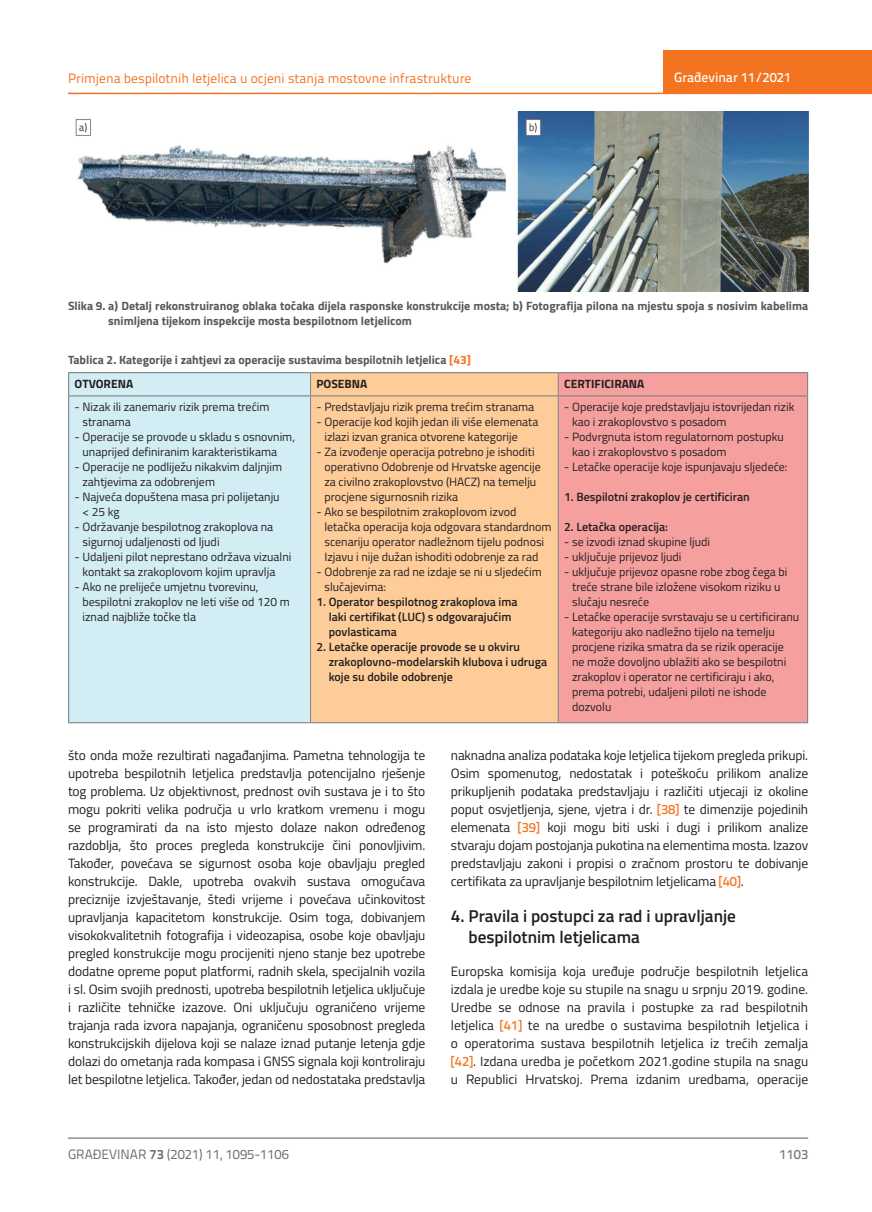
<style>
.page{position:relative;width:872px;height:1212px;background:#fff}
.page>*{position:absolute;margin:0;border:0;box-sizing:border-box;transform-origin:0 0}
.t1{font:600 17.25px/21px "Titillium";color:#231f20}
.t2{font:13.5px/18px "Titillium";letter-spacing:-.01em;color:#231f20;text-align:justify}
.t3{font:13.5px "Titillium Text 22 L";color:#f47321}
.t4{font:13.5px "Titillium Text 22 L";color:#6c6d70}
.t5{font:500 13.5px "Titillium Text 22 L";color:#fff}
.t6{font:500 13.5px "Titillium Text 22 L";color:#787a7d}
.t7{font:12px/15px "Titillium";color:#231f20}
.t8{font:700 12px/15px "Titillium";color:#57585a}
.t9{font:600 12px/15px "Titillium";color:#231f20}
.t10{font:700 12px "Titillium";color:#231f20}
.s1{color:#f47321}
.s2{color:#231f20}
.s3{font-family:"Titillium Text 22 L";font-weight:500;color:#f47321}
.s4{font-weight:700}
</style>
<div class="page">
<hr style="left:68px;top:93px;width:804px;height:1px;background:#f47321">
<div style="left:663px;top:50px;width:209px;height:44px;background:#f47321"></div>
<hr style="left:68px;top:1138px;width:740px;height:1px;background:#57585a">
<img style="left:75px;top:112px;width:733px;height:179px">
<div style="left:69px;top:373px;width:241px;height:349px;background:#d2edf4"></div>
<div style="left:311px;top:373px;width:247px;height:349px;background:#fdcc99"></div>
<div style="left:559px;top:373px;width:248px;height:349px;background:#f69f9f"></div>
<svg style="left:310px;top:373px;width:1px;height:22px"></svg>
<svg style="left:558px;top:373px;width:1px;height:22px"></svg>
<hr style="left:310px;top:396px;width:1px;height:326px;background:#808285">
<hr style="left:558px;top:396px;width:1px;height:326px;background:#808285">
<hr style="left:68px;top:396px;width:1px;height:326px;background:#808285">
<hr style="left:807px;top:396px;width:1px;height:326px;background:#808285">
<hr style="left:68px;top:722px;width:242px;height:1px;background:#808285">
<hr style="left:310px;top:722px;width:248px;height:1px;background:#808285">
<hr style="left:558px;top:722px;width:250px;height:1px;background:#808285">
<hr style="left:68px;top:372px;width:242px;height:1px;background:#808285">
<svg style="left:68px;top:373px;width:1px;height:22px"></svg>
<hr style="left:310px;top:372px;width:248px;height:1px;background:#808285">
<hr style="left:558px;top:372px;width:250px;height:1px;background:#808285">
<svg style="left:807px;top:373px;width:1px;height:22px"></svg>
<hr style="left:68px;top:395px;width:242px;height:1px;background:#808285">
<hr style="left:310px;top:395px;width:248px;height:1px;background:#808285">
<hr style="left:558px;top:395px;width:250px;height:1px;background:#808285">
<p class="t3" style="left:68px;top:68px;width:405px">Primjena bespilotnih letjelica u ocjeni stanja mostovne infrastrukture</p>
<p class="t5" style="left:674px;top:67px;width:118px">Građevinar 11/2021</p>
<p class="t8" style="left:108px;top:297px;width:701px;text-indent:-40px">Slika 9. a) Detalj rekonstruiranog oblaka točaka dijela rasponske konstrukcije mosta; b) Fotografija pilona na mjestu spoja s nosivim kabelima snimljena tijekom inspekcije mosta bespilotnom letjelicom</p>
<p class="t8" style="left:75px;top:347px;width:398px;line-height:23.9px;text-indent:-7px">Tablica 2. Kategorije i zahtjevi za operacije sustavima bespilotnih letjelica <span class="s1">[43]<br></span><span class="s2">OTVORENA</span></p>
<p class="t10" style="left:316px;top:374px;width:52px">POSEBNA</p>
<p class="t10" style="left:564px;top:374px;width:82px">CERTIFICIRANA</p>
<p class="t7" style="left:82px;top:399px;width:189px;text-indent:-8px">- Nizak ili zanemariv rizik prema trećim stranama</p>
<p class="t7" style="left:82px;top:429px;width:214px;text-indent:-8px">- Operacije se provode u skladu s osnovnim, unaprijed definiranim karakteristikama</p>
<p class="t7" style="left:82px;top:459px;width:201px;text-indent:-8px">- Operacije ne podliježu nikakvim daljnjim zahtjevima za odobrenjem</p>
<p class="t7" style="left:82px;top:489px;width:199px;text-indent:-8px">- Najveća dopuštena masa pri polijetanju &lt; 25 kg</p>
<p class="t7" style="left:82px;top:519px;width:192px;text-indent:-8px">- Održavanje bespilotnog zrakoplova na sigurnoj udaljenosti od ljudi</p>
<p class="t7" style="left:82px;top:549px;width:210px;text-indent:-8px">- Udaljeni pilot neprestano održava vizualni kontakt sa zrakoplovom kojim upravlja</p>
<p class="t7" style="left:82px;top:579px;width:209px;text-indent:-8px">- Ako ne prelijeće umjetnu tvorevinu, bespilotni zrakoplov ne leti više od 120 m iznad najbliže točke tla</p>
<p class="t7" style="left:316px;top:399px;width:219px">- Predstavljaju rizik prema trećim stranama</p>
<p class="t7" style="left:324px;top:414px;width:215px;text-indent:-8px">- Operacije kod kojih jedan ili više elemenata izlazi izvan granica otvorene kategorije</p>
<p class="t7" style="left:324px;top:444px;width:218px;text-indent:-8px">- Za izvođenje operacija potrebno je ishoditi operativno Odobrenje od Hrvatske agencije za civilno zrakoplovstvo (HACZ) na temelju procjene sigurnosnih rizika</p>
<p class="t7" style="left:324px;top:504px;width:229px;text-indent:-8px">- Ako se bespilotnim zrakoplovom izvod letačka operacija koja odgovara standardnom scenariju operator nadležnom tijelu podnosi Izjavu i nije dužan ishoditi odobrenje za rad</p>
<p class="t7" style="left:324px;top:564px;width:219px;text-indent:-8px">- Odobrenje za rad ne izdaje se ni u sljedećim slučajevima:</p>
<p class="t9" style="left:329px;top:594px;width:190px;text-indent:-12px">1. Operator bespilotnog zrakoplova ima laki certifikat (LUC) s odgovarajućim povlasticama</p>
<p class="t9" style="left:329px;top:639px;width:220px;text-indent:-12px">2. Letačke operacije provode se u okviru zrakoplovno-modelarskih klubova i udruga koje su dobile odobrenje</p>
<p class="t7" style="left:572px;top:399px;width:224px;text-indent:-8px">- Operacije koje predstavljaju istovrijedan rizik kao i zrakoplovstvo s posadom</p>
<p class="t7" style="left:572px;top:429px;width:213px;text-indent:-8px">- Podvrgnuta istom regulatornom postupku kao i zrakoplovstvo s posadom</p>
<p class="t7" style="left:564px;top:459px;width:225px">- Letačke operacije koje ispunjavaju sljedeće:</p>
<p class="t9" style="left:564px;top:489px;width:187px">1. Bespilotni zrakoplov je certificiran</p>
<p class="t9" style="left:564px;top:519px;width:105px">2. Letačka operacija:</p>
<p class="t7" style="left:564px;top:534px;width:147px">- se izvodi iznad skupine ljudi</p>
<p class="t7" style="left:564px;top:549px;width:119px">- uključuje prijevoz ljudi</p>
<p class="t7" style="left:572px;top:564px;width:217px;text-indent:-8px">- uključuje prijevoz opasne robe zbog čega bi treće strane bile izložene visokom riziku u slučaju nesreće</p>
<p class="t7" style="left:572px;top:609px;width:228px;text-indent:-8px">- Letačke operacije svrstavaju se u certificiranu kategoriju ako nadležno tijelo na temelju procjene rizika smatra da se rizik operacije ne može dovoljno ublažiti ako se bespilotni zrakoplov i operator ne certificiraju i ako, prema potrebi, udaljeni piloti ne ishode dozvolu</p>
<p class="t2" style="left:68px;top:746px;width:359px">što onda može rezultirati nagađanjima. Pametna tehnologija te upotreba bespilotnih letjelica predstavlja potencijalno rješenje tog problema. Uz objektivnost, prednost ovih sustava je i to što mogu pokriti velika područja u vrlo kratkom vremenu i mogu se programirati da na isto mjesto dolaze nakon određenog razdoblja, što proces pregleda konstrukcije čini ponovljivim.<br>Također, povećava se sigurnost osoba koje obavljaju pregled konstrukcije. Dakle, upotreba ovakvih sustava omogućava preciznije izvještavanje, štedi vrijeme i povećava učinkovitost upravljanja kapacitetom konstrukcije. Osim toga, dobivanjem visokokvalitetnih fotografija i videozapisa, osobe koje obavljaju pregled konstrukcije mogu procijeniti njeno stanje bez upotrebe dodatne opreme poput platformi, radnih skela, specijalnih vozila i sl. Osim svojih prednosti, upotreba bespilotnih letjelica uključuje i različite tehničke izazove. Oni uključuju ograničeno vrijeme trajanja rada izvora napajanja, ograničenu sposobnost pregleda konstrukcijskih dijelova koji se nalaze iznad putanje letenja gdje dolazi do ometanja rada kompasa i GNSS signala koji kontroliraju let bespilotne letjelica. Također, jedan od nedostataka predstavlja</p>
<p class="t2" style="left:451px;top:746px;width:359px">naknadna analiza podataka koje letjelica tijekom pregleda prikupi.<br>Osim spomenutog, nedostatak i poteškoću prilikom analize prikupljenih podataka predstavljaju i različiti utjecaji iz okoline poput osvjetljenja, sjene, vjetra i dr. <span class="s3">[38]</span> te dimenzije pojedinih elemenata <span class="s3">[39]</span> koji mogu biti uski i dugi i prilikom analize stvaraju dojam postojanja pukotina na elementima mosta. Izazov predstavljaju zakoni i propisi o zračnom prostoru te dobivanje certifikata za upravljanje bespilotnim letjelicama <span class="s3">[40]</span>.</p>
<p class="t1" style="left:468px;top:905px;width:269px;text-indent:-18px">4. Pravila i postupci za rad i upravljanje bespilotnim letjelicama</p>
<p class="t2" style="left:451px;top:962px;width:359px">Europska komisija koja uređuje područje bespilotnih letjelica izdala je uredbe koje su stupile na snagu u srpnju 2019. godine.<br>Uredbe se odnose na pravila i postupke za rad bespilotnih letjelica <span class="s3">[41]</span> te na uredbe o sustavima bespilotnih letjelica i o operatorima sustava bespilotnih letjelica iz trećih zemalja <span class="s3">[42]</span>. Izdana uredba je početkom 2021.godine stupila na snagu u Republici Hrvatskoj. Prema izdanim uredbama, operacije</p>
<p class="t4" style="left:68px;top:1144px;width:222px">GRAĐEVINAR <span class="s4">73</span> (2021) 11, 1095-1106</p>
<p class="t6" style="left:779px;top:1144px;width:30px">1103</p>
</div>
